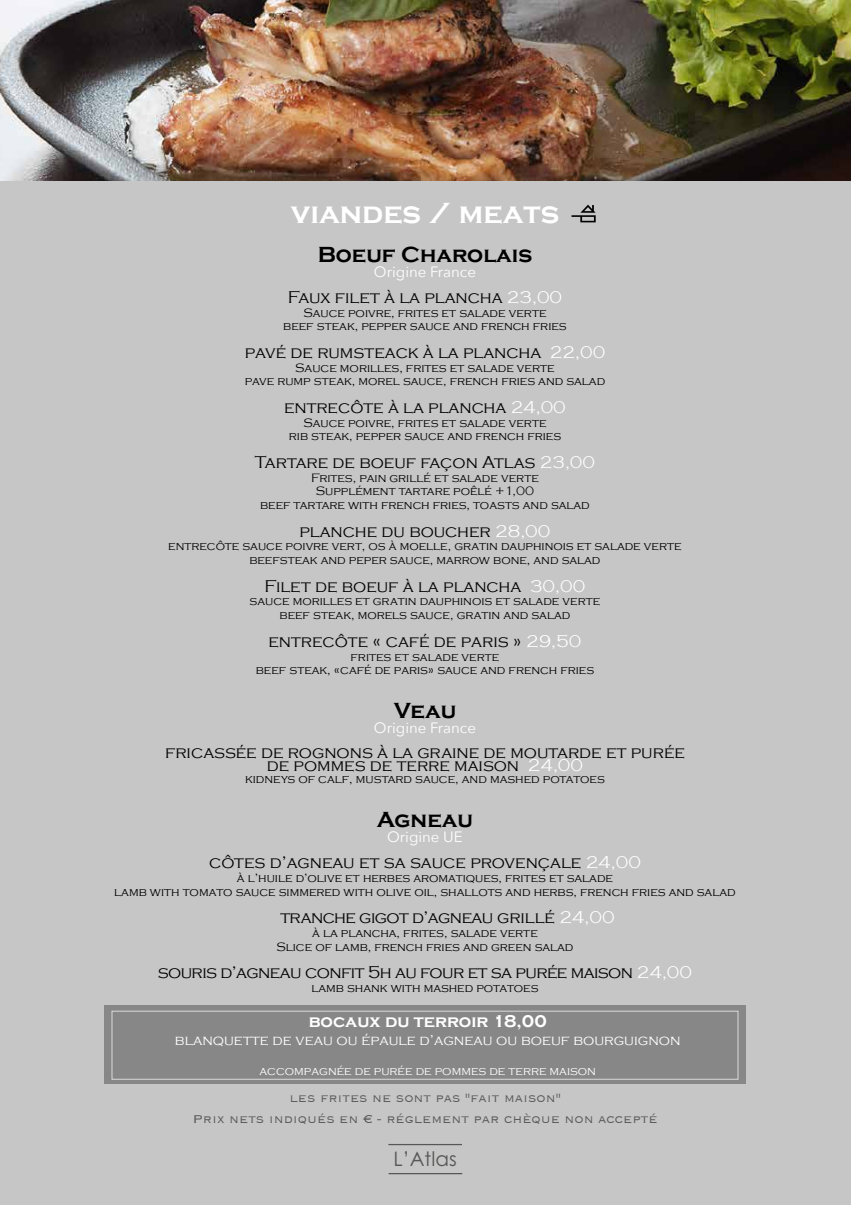
<style>
.page{position:relative;width:851px;height:1205px;background:#fff}
.page>*{position:absolute;margin:0;border:0;box-sizing:border-box;transform-origin:0 0}
.t1{font:700 30px "Copperplate Gothic";color:#fff}
.t2{font:700 22.5px "Copperplate Gothic";color:#000}
.t3{font:20px "Century Gothic Std";color:#575756}
.t4{font:300 17.5px/12.5px "Copperplate Gothic";color:#000;text-align:center}
.t5{font:300 17.5px "Copperplate Gothic";letter-spacing:-.03em;color:#000}
.t6{font:700 17.5px "Copperplate Gothic";color:#fff}
.t7{font:300 15px/21.2px "Copperplate";color:#575756;text-align:center}
.t8{font:300 15px "Copperplate Gothic";color:#fff}
.t9{font:15px "Avenir Next";color:#fff}
.t10{font:300 12.5px/13.8px "Copperplate Gothic";color:#000;text-align:center}
.t11{font:300 12.5px "Copperplate Gothic";color:#fff}
.s1{color:#fff}
</style>
<div class="page">
<div style="left:0;top:0;width:850px;height:1205px;background:#c6c6c6"></div>
<hr style="left:388px;top:1144px;width:74px;height:1px;background:#575756">
<hr style="left:388px;top:1173px;width:74px;height:1px;background:#575756">
<img style="left:0;top:0;width:850px;height:180px">
<svg style="left:571px;top:205px;width:24px;height:17px"></svg>
<div style="left:104px;top:1005px;width:641px;height:79px;background:#878787"></div>
<div style="left:112px;top:1011px;width:626px;height:68px;border:1px solid #dadada"></div>
<h1 class="t1" style="left:291px;top:196px;width:270px">viandes / meats</h1>
<h2 class="t2" style="left:317px;top:242px;width:216px">Boeuf Charolais</h2>
<p class="t9" style="left:374px;top:259px;width:103px">Origine France</p>
<h3 class="t4" style="left:288px;top:291px;width:276px">Faux filet à la plancha <span class="s1">23,00</span></h3>
<p class="t10" style="left:283px;top:306px;width:285px">Sauce poivre, frites et salade verte<br>beef steak, pepper sauce and french fries</p>
<h3 class="t4" style="left:244px;top:346px;width:362px">pavé de rumsteack à la plancha <span class="s1">22,00</span></h3>
<p class="t10" style="left:245px;top:361px;width:362px">Sauce morilles, frites et salade verte<br>pave rump steak, morel sauce, french fries and salad</p>
<h3 class="t4" style="left:284px;top:401px;width:283px">entrecôte à la plancha <span class="s1">24,00</span></h3>
<p class="t10" style="left:289px;top:416px;width:274px">Sauce poivre, frites et salade verte<br>rib steak, pepper sauce and french fries</p>
<h3 class="t4" style="left:255px;top:456px;width:342px">Tartare de boeuf façon Atlas <span class="s1">23,00</span></h3>
<p class="t10" style="left:260px;top:471px;width:331px">Frites, pain grillé et salade verte<br>Supplément tartare poêlé +1,00<br>beef tartare with french fries, toasts and salad</p>
<h3 class="t4" style="left:299px;top:525px;width:252px">planche du boucher <span class="s1">28,00</span></h3>
<p class="t10" style="left:168px;top:540px;width:515px">entrecôte sauce poivre vert, os à moelle, gratin dauphinois et salade verte beefsteak and peper sauce, marrow bone, and salad</p>
<h3 class="t4" style="left:264px;top:580px;width:322px">Filet de boeuf à la plancha <span class="s1">30,00</span></h3>
<p class="t10" style="left:249px;top:595px;width:352px">sauce morilles et gratin dauphinois et salade verte beef steak, morels sauce, gratin and salad</p>
<h3 class="t4" style="left:268px;top:635px;width:314px">entrecôte « café de paris » <span class="s1">29,50</span></h3>
<p class="t10" style="left:256px;top:650px;width:339px">frites et salade verte<br>beef steak, «café de paris» sauce and french fries</p>
<h2 class="t2" style="left:393px;top:698px;width:64px">Veau</h2>
<p class="t9" style="left:374px;top:715px;width:103px">Origine France</p>
<h3 class="t4" style="left:165px;top:746px;width:521px">fricassée de rognons à la graine de moutarde et purée de pommes de terre maison <span class="s1">24,00</span></h3>
<p class="t10" style="left:245px;top:772px;width:361px">kidneys of calf, mustard sauce, and mashed potatoes</p>
<h2 class="t2" style="left:377px;top:807px;width:97px">Agneau</h2>
<p class="t9" style="left:387px;top:824px;width:77px">Origine UE</p>
<h3 class="t4" style="left:209px;top:856px;width:433px">côtes d’agneau et sa sauce provençale <span class="s1">24,00</span></h3>
<p class="t10" style="left:114px;top:871px;width:622px">à l’huile d’olive et herbes aromatiques, frites et salade<br>lamb with tomato sauce simmered with olive oil, shallots and herbs, french fries and salad</p>
<h3 class="t5" style="left:280px;top:908px;width:336px">tranche gigot d’agneau grillé <span class="s1">24,00</span></h3>
<p class="t10" style="left:276px;top:926px;width:298px">à la plancha, frites, salade verte<br>Slice of lamb, french fries and green salad</p>
<h3 class="t5" style="left:158px;top:963px;width:536px">souris d’agneau confit 5h au four et sa purée maison <span class="s1">24,00</span></h3>
<p class="t10" style="left:311px;top:981px;width:228px">lamb shank with mashed potatoes</p>
<h3 class="t6" style="left:309px;top:1011px;width:239px">bocaux du terroir 18,00</h3>
<p class="t8" style="left:175px;top:1032px;width:507px">blanquette de veau ou épaule d’agneau ou boeuf bourguignon</p>
<p class="t11" style="left:259px;top:1064px;width:338px">accompagnée de purée de pommes de terre maison</p>
<p class="t7" style="left:193px;top:1086px;width:466px">les frites ne sont pas "fait maison"<br>Prix nets indiqués en € - réglement par chèque non accepté</p>
<h3 class="t3" style="left:393px;top:1147px;width:65px">L’Atlas</h3>
</div>
